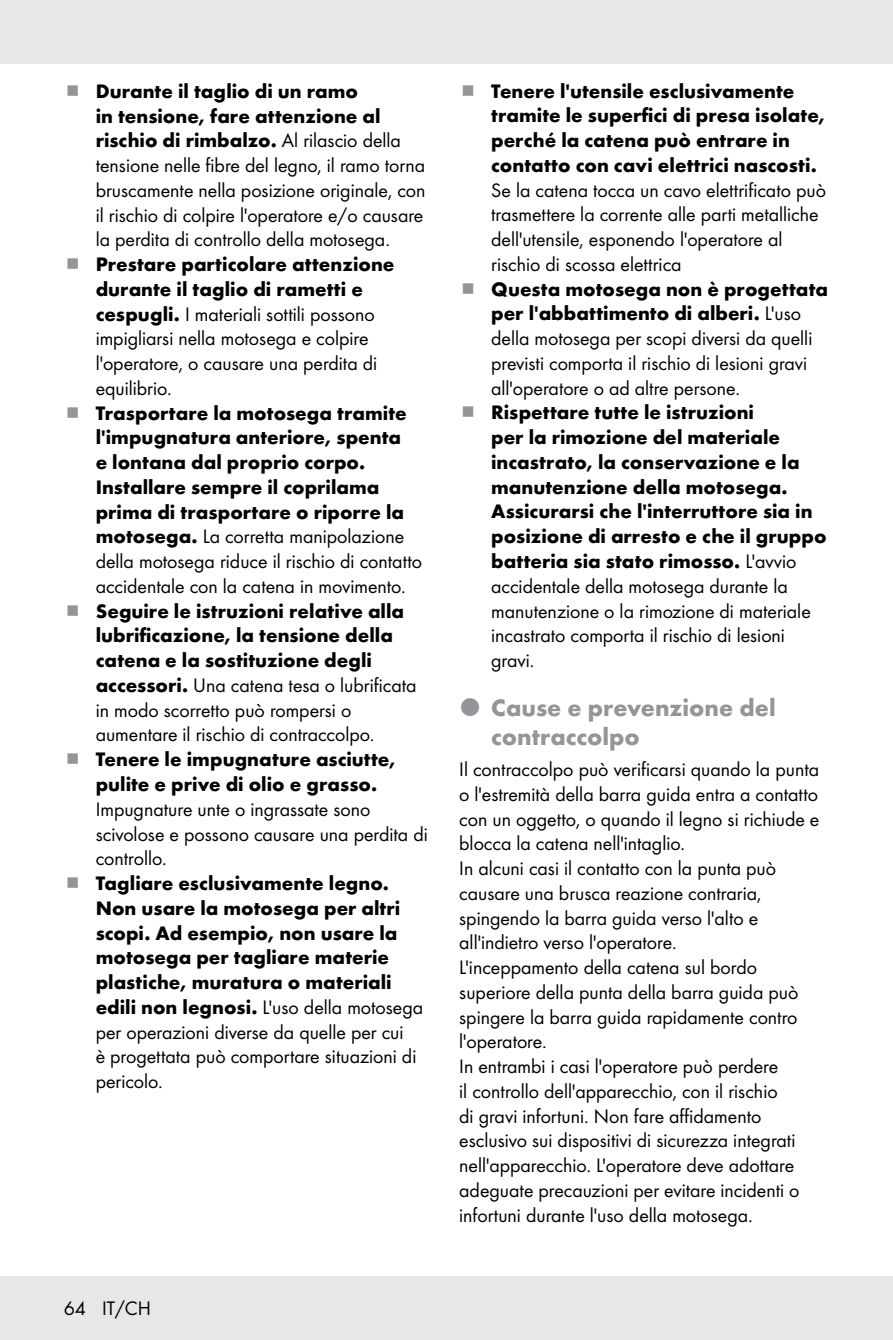
<style>
.page{position:relative;width:893px;height:1340px;background:#fff}
.page>*{position:absolute;margin:0;border:0;box-sizing:border-box;transform-origin:0 0}
.t1{font:700 24.75px/29.2px "Futura";color:#939598}
.t2{font:20.25px/24.8px "Futura Boo";color:#000}
.t3{font:700 20.25px/24.8px "Futura";color:#000}
.s1{font-family:"Futura Boo";font-weight:400}
.s2{font-family:"Futura";font-weight:700}
</style>
<div class="page">
<div style="left:0;top:1276px;width:893px;height:63px;background:#e6e7e8"></div>
<div style="left:0;top:0;width:893px;height:64px;background:#e6e7e8"></div>
<p class="t3" style="left:96px;top:77px;width:307px">Durante il taglio di un ramo<br>in tensione, fare attenzione al rischio di rimbalzo. <span class="s1">Al rilascio della</span></p>
<p class="t2" style="left:96px;top:152px;width:331px;text-align:justify">tensione nelle fibre del legno, il ramo torna bruscamente nella posizione originale, con il rischio di colpire l'operatore e/o causare la perdita di controllo della motosega.</p>
<p class="t3" style="left:96px;top:250px;width:300px">Prestare particolare attenzione durante il taglio di rametti e</p>
<p class="t2" style="left:96px;top:300px;width:283px"><span class="s2">cespugli.</span> I materiali sottili possono impigliarsi nella motosega e colpire l'operatore, o causare una perdita di equilibrio.</p>
<p class="t3" style="left:96px;top:399px;width:313px">Trasportare la motosega tramite l'impugnatura anteriore, spenta e lontana dal proprio corpo.<br>Installare sempre il coprilama prima di trasportare o riporre la</p>
<p class="t2" style="left:96px;top:523px;width:328px"><span class="s2">motosega.</span> La corretta manipolazione della motosega riduce il rischio di contatto accidentale con la catena in movimento.</p>
<p class="t3" style="left:96px;top:597px;width:310px">Seguire le istruzioni relative alla lubrificazione, la tensione della catena e la sostituzione degli</p>
<p class="t2" style="left:96px;top:671px;width:322px"><span class="s2">accessori.</span> Una catena tesa o lubrificata in modo scorretto può rompersi o aumentare il rischio di contraccolpo.</p>
<p class="t3" style="left:96px;top:745px;width:301px">Tenere le impugnature asciutte, pulite e prive di olio e grasso.</p>
<p class="t2" style="left:96px;top:795px;width:334px">Impugnature unte o ingrassate sono scivolose e possono causare una perdita di controllo.</p>
<p class="t3" style="left:96px;top:869px;width:306px">Tagliare esclusivamente legno.<br>Non usare la motosega per altri scopi. Ad esempio, non usare la motosega per tagliare materie plastiche, muratura o materiali</p>
<p class="t2" style="left:96px;top:993px;width:329px"><span class="s2">edili non legnosi.</span> L'uso della motosega per operazioni diverse da quelle per cui<br>è progettata può comportare situazioni di pericolo.</p>
<p class="t2" style="left:64px;top:1295px;width:89px">64 IT/CH</p>
<p class="t3" style="left:491px;top:77px;width:335px">Tenere l'utensile esclusivamente tramite le superfici di presa isolate, perché la catena può entrare in contatto con cavi elettrici nascosti.</p>
<p class="t2" style="left:491px;top:176px;width:336px">Se la catena tocca un cavo elettrificato può trasmettere la corrente alle parti metalliche dell'utensile, esponendo l'operatore al rischio di scossa elettrica</p>
<p class="t3" style="left:491px;top:275px;width:339px">Questa motosega non è progettata per l'abbattimento di alberi. <span class="s1">L'uso</span></p>
<p class="t2" style="left:491px;top:325px;width:323px">della motosega per scopi diversi da quelli previsti comporta il rischio di lesioni gravi all'operatore o ad altre persone.</p>
<p class="t3" style="left:491px;top:399px;width:337px">Rispettare tutte le istruzioni<br>per la rimozione del materiale incastrato, la conservazione e la manutenzione della motosega.<br>Assicurarsi che l'interruttore sia in posizione di arresto e che il gruppo batteria sia stato rimosso. <span class="s1">L'avvio</span></p>
<p class="t2" style="left:491px;top:572px;width:321px">accidentale della motosega durante la manutenzione o la rimozione di materiale incastrato comporta il rischio di lesioni gravi.</p>
<p class="t1" style="left:491px;top:691px;width:286px">Cause e prevenzione del contraccolpo</p>
<p class="t2" style="left:459px;top:756px;width:362px">Il contraccolpo può verificarsi quando la punta o l'estremità della barra guida entra a contatto con un oggetto, o quando il legno si richiude e blocca la catena nell'intaglio.<br>In alcuni casi il contatto con la punta può causare una brusca reazione contraria, spingendo la barra guida verso l'alto e all'indietro verso l'operatore.<br>L'inceppamento della catena sul bordo superiore della punta della barra guida può spingere la barra guida rapidamente contro l'operatore.<br>In entrambi i casi l'operatore può perdere<br>il controllo dell'apparecchio, con il rischio<br>di gravi infortuni. Non fare affidamento esclusivo sui dispositivi di sicurezza integrati nell'apparecchio. L'operatore deve adottare adeguate precauzioni per evitare incidenti o infortuni durante l'uso della motosega.</p>
</div>
